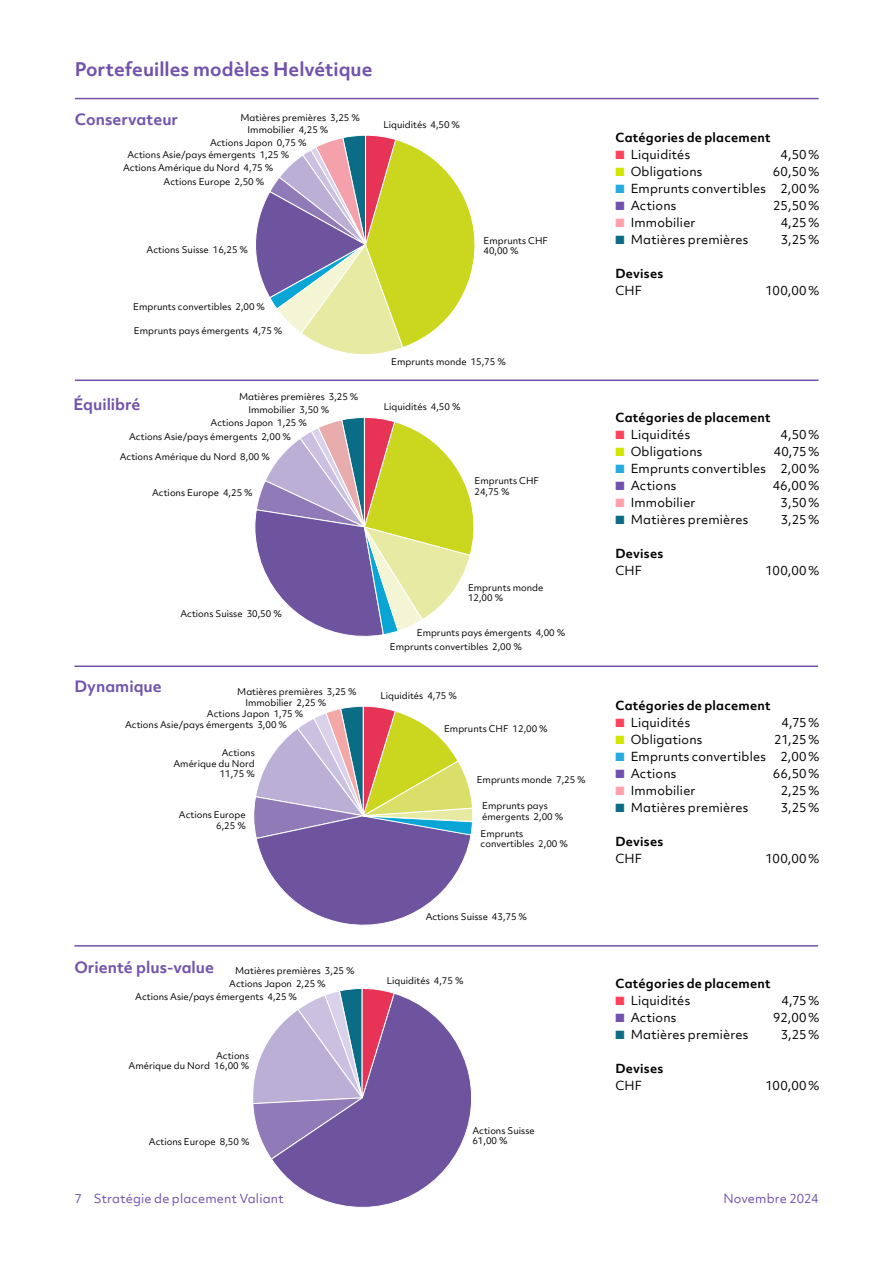
<style>
.page{position:relative;width:893px;height:1263px;background:#fff}
.page>*{position:absolute;margin:0;border:0;box-sizing:border-box;transform-origin:0 0}
.Titel2{font:700 18px "Objektiv Mk 2";color:#7252ac}
.Titel2-2{font:700 15px "Objektiv Mk 2";color:#7252ac}
.grundtext{font:12px "Objektiv Mk 2";letter-spacing:.015em;color:#000}
.grundtext-2{font:700 12px "Objektiv Mk 2";letter-spacing:.02em;color:#000}
.t1{font:12px "Objektiv Mk 2";letter-spacing:.015em;color:#7252ac}
.t2{font:8.85px/10.6px "Objektiv Mk 2";color:#000}
.s1{color:#ff435a}
.s2{color:#d2e500}
.s3{color:#26abe0}
.s4{color:#7252ac}
.s5{color:#ffa1ac}
.s6{color:#0c6c86}
</style>
<div class="page">
<svg style="left:272px;top:994px;width:200px;height:214px"></svg>
<svg style="left:253px;top:988px;width:142px;height:172px"></svg>
<svg style="left:255px;top:135px;width:220px;height:219px"></svg>
<svg style="left:255px;top:417px;width:219px;height:220px"></svg>
<svg style="left:254px;top:706px;width:219px;height:220px"></svg>
<hr style="left:75px;top:379px;width:744px;height:2px;background:#7252ac">
<hr style="left:75px;top:98px;width:744px;height:1px;background:#7252ac">
<hr style="left:74px;top:665px;width:744px;height:2px;background:#7252ac">
<hr style="left:74px;top:945px;width:744px;height:2px;background:#7252ac">
<p class="Titel2" style="left:75px;top:56px;width:299px">Portefeuilles modèles Helvétique</p>
<p class="Titel2-2" style="left:75px;top:108px;width:105px">Conservateur</p>
<p class="t2" style="left:241px;top:112px;width:121px">Matières premières 3,25 %</p>
<p class="t2" style="left:248px;top:124px;width:82px">Immobilier 4,25 %</p>
<p class="t2" style="left:210px;top:137px;width:98px">Actions Japon 0,75 %</p>
<p class="t2" style="left:127px;top:149px;width:163px">Actions Asie/pays émergents 1,25 %</p>
<p class="t2" style="left:123px;top:162px;width:152px">Actions Amérique du Nord 4,75 %</p>
<p class="t2" style="left:164px;top:176px;width:102px">Actions Europe 2,50 %</p>
<p class="t2" style="left:383px;top:119px;width:78px">Liquidités 4,50 %</p>
<p class="t2" style="left:147px;top:244px;width:103px">Actions Suisse 16,25 %</p>
<p class="t2" style="left:133px;top:301px;width:133px">Emprunts convertibles 2,00 %</p>
<p class="t2" style="left:134px;top:325px;width:150px">Emprunts pays émergents 4,75 %</p>
<p class="Titel2-2" style="left:73px;top:393px;width:69px">Équilibré</p>
<p class="t2" style="left:249px;top:390px;width:111px;line-height:12.8px;text-indent:-9px">Matières premières 3,25 %<br>Immobilier 3,50 %</p>
<p class="t2" style="left:210px;top:417px;width:98px">Actions Japon 1,25 %</p>
<p class="t2" style="left:129px;top:431px;width:163px">Actions Asie/pays émergents 2,00 %</p>
<p class="t2" style="left:120px;top:451px;width:152px">Actions Amérique du Nord 8,00 %</p>
<p class="t2" style="left:152px;top:488px;width:102px">Actions Europe 4,25 %</p>
<p class="t2" style="left:483px;top:235px;width:66px">Emprunts CHF<br>40,00 %</p>
<p class="t2" style="left:391px;top:356px;width:116px">Emprunts monde 15,75 %</p>
<p class="t2" style="left:384px;top:401px;width:78px">Liquidités 4,50 %</p>
<p class="t2" style="left:474px;top:475px;width:66px">Emprunts CHF<br>24,75 %</p>
<p class="t2" style="left:180px;top:608px;width:103px">Actions Suisse 30,50 %</p>
<p class="Titel2-2" style="left:74px;top:676px;width:89px">Dynamique</p>
<p class="t2" style="left:245px;top:686px;width:113px;text-indent:-8px">Matières premières 3,25 %<br>Immobilier 2,25 %</p>
<p class="t2" style="left:207px;top:708px;width:98px">Actions Japon 1,75 %</p>
<p class="t2" style="left:125px;top:720px;width:163px">Actions Asie/pays émergents 3,00 %</p>
<p class="t2" style="left:173px;top:747px;width:83px;text-align:right">Actions<br>Amérique du Nord<br>11,75 %</p>
<p class="t2" style="left:179px;top:809px;width:68px;text-align:right">Actions Europe<br>6,25 %</p>
<p class="t2" style="left:468px;top:582px;width:77px">Emprunts monde<br>12,00 %</p>
<p class="t2" style="left:417px;top:627px;width:150px">Emprunts pays émergents 4,00 %</p>
<p class="t2" style="left:390px;top:641px;width:133px">Emprunts convertibles 2,00 %</p>
<p class="t2" style="left:380px;top:690px;width:78px">Liquidités 4,75 %</p>
<p class="t2" style="left:444px;top:723px;width:105px">Emprunts CHF 12,00 %</p>
<p class="t2" style="left:477px;top:774px;width:111px">Emprunts monde 7,25 %</p>
<p class="t2" style="left:482px;top:801px;width:82px">Emprunts pays émergents 2,00 %</p>
<p class="t2" style="left:481px;top:828px;width:89px">Emprunts convertibles 2,00 %</p>
<p class="Titel2-2" style="left:74px;top:957px;width:141px">Orienté plus-value</p>
<p class="t2" style="left:235px;top:965px;width:121px">Matières premières 3,25 %</p>
<p class="t2" style="left:135px;top:991px;width:163px">Actions Asie/pays émergents 4,25 %</p>
<p class="t2" style="left:229px;top:978px;width:98px">Actions Japon 2,25 %</p>
<p class="t2" style="left:129px;top:1050px;width:122px;text-align:right">Actions<br>Amérique du Nord 16,00 %</p>
<p class="t2" style="left:149px;top:1136px;width:102px">Actions Europe 8,50 %</p>
<p class="t2" style="left:426px;top:912px;width:103px">Actions Suisse 43,75 %</p>
<p class="t2" style="left:387px;top:975px;width:78px">Liquidités 4,75 %</p>
<p class="t2" style="left:472px;top:1125px;width:64px">Actions Suisse<br>61,00 %</p>
<p class="grundtext-2" style="left:615px;top:129px;width:157px">Catégories de placement</p>
<p class="grundtext" style="left:615px;top:146px;width:76px"><span class="s1">■</span> Liquidités</p>
<p class="grundtext" style="left:781px;top:146px;width:41px">4,50%</p>
<p class="grundtext" style="left:615px;top:163px;width:88px"><span class="s2">■</span> Obligations</p>
<p class="grundtext" style="left:773px;top:163px;width:48px">60,50%</p>
<p class="grundtext" style="left:615px;top:180px;width:206px"><span class="s3">■</span> Emprunts convertibles 2,00%</p>
<p class="grundtext" style="left:615px;top:197px;width:62px"><span class="s4">■</span> Actions</p>
<p class="grundtext" style="left:773px;top:197px;width:48px">25,50%</p>
<p class="grundtext" style="left:615px;top:214px;width:82px"><span class="s5">■</span> Immobilier</p>
<p class="grundtext" style="left:781px;top:214px;width:40px">4,25%</p>
<p class="grundtext" style="left:615px;top:231px;width:134px"><span class="s6">■</span> Matières premières</p>
<p class="grundtext" style="left:781px;top:231px;width:40px">3,25%</p>
<p class="grundtext-2" style="left:615px;top:265px;width:49px">Devises</p>
<p class="grundtext" style="left:615px;top:282px;width:28px">CHF</p>
<p class="grundtext" style="left:765px;top:282px;width:56px">100,00%</p>
<p class="grundtext-2" style="left:615px;top:409px;width:157px">Catégories de placement</p>
<p class="grundtext" style="left:615px;top:426px;width:76px"><span class="s1">■</span> Liquidités</p>
<p class="grundtext" style="left:781px;top:426px;width:41px">4,50%</p>
<p class="grundtext" style="left:615px;top:443px;width:88px"><span class="s2">■</span> Obligations</p>
<p class="grundtext" style="left:774px;top:443px;width:47px">40,75%</p>
<p class="grundtext" style="left:615px;top:460px;width:206px"><span class="s3">■</span> Emprunts convertibles 2,00%</p>
<p class="grundtext" style="left:615px;top:477px;width:62px"><span class="s4">■</span> Actions</p>
<p class="grundtext" style="left:773px;top:477px;width:48px">46,00%</p>
<p class="grundtext" style="left:615px;top:494px;width:82px"><span class="s5">■</span> Immobilier</p>
<p class="grundtext" style="left:781px;top:494px;width:41px">3,50%</p>
<p class="grundtext" style="left:615px;top:511px;width:134px"><span class="s6">■</span> Matières premières</p>
<p class="grundtext" style="left:781px;top:511px;width:40px">3,25%</p>
<p class="grundtext-2" style="left:615px;top:545px;width:49px">Devises</p>
<p class="grundtext" style="left:615px;top:562px;width:28px">CHF</p>
<p class="grundtext" style="left:765px;top:562px;width:56px">100,00%</p>
<p class="grundtext-2" style="left:615px;top:697px;width:157px">Catégories de placement</p>
<p class="grundtext" style="left:615px;top:714px;width:76px"><span class="s1">■</span> Liquidités</p>
<p class="grundtext" style="left:781px;top:714px;width:40px">4,75%</p>
<p class="grundtext" style="left:615px;top:731px;width:88px"><span class="s2">■</span> Obligations</p>
<p class="grundtext" style="left:774px;top:731px;width:47px">21,25%</p>
<p class="grundtext" style="left:615px;top:748px;width:206px"><span class="s3">■</span> Emprunts convertibles 2,00%</p>
<p class="grundtext" style="left:615px;top:765px;width:62px"><span class="s4">■</span> Actions</p>
<p class="grundtext" style="left:773px;top:765px;width:48px">66,50%</p>
<p class="grundtext" style="left:615px;top:782px;width:82px"><span class="s5">■</span> Immobilier</p>
<p class="grundtext" style="left:781px;top:782px;width:40px">2,25%</p>
<p class="grundtext" style="left:615px;top:799px;width:134px"><span class="s6">■</span> Matières premières</p>
<p class="grundtext" style="left:781px;top:799px;width:40px">3,25%</p>
<p class="grundtext-2" style="left:615px;top:833px;width:49px">Devises</p>
<p class="grundtext" style="left:615px;top:850px;width:28px">CHF</p>
<p class="grundtext" style="left:765px;top:850px;width:56px">100,00%</p>
<p class="grundtext-2" style="left:615px;top:975px;width:157px">Catégories de placement</p>
<p class="grundtext" style="left:615px;top:992px;width:76px"><span class="s1">■</span> Liquidités</p>
<p class="grundtext" style="left:781px;top:992px;width:40px">4,75%</p>
<p class="grundtext" style="left:615px;top:1009px;width:62px"><span class="s4">■</span> Actions</p>
<p class="grundtext" style="left:773px;top:1009px;width:48px">92,00%</p>
<p class="grundtext" style="left:615px;top:1026px;width:134px"><span class="s6">■</span> Matières premières</p>
<p class="grundtext" style="left:781px;top:1026px;width:40px">3,25%</p>
<p class="grundtext-2" style="left:615px;top:1060px;width:49px">Devises</p>
<p class="grundtext" style="left:615px;top:1077px;width:28px">CHF</p>
<p class="grundtext" style="left:765px;top:1077px;width:56px">100,00%</p>
<h3 class="t1" style="left:74px;top:1191px;width:211px">7 Stratégie de placement Valiant</h3>
<h3 class="t1" style="left:723px;top:1191px;width:97px">Novembre 2024</h3>
</div>
